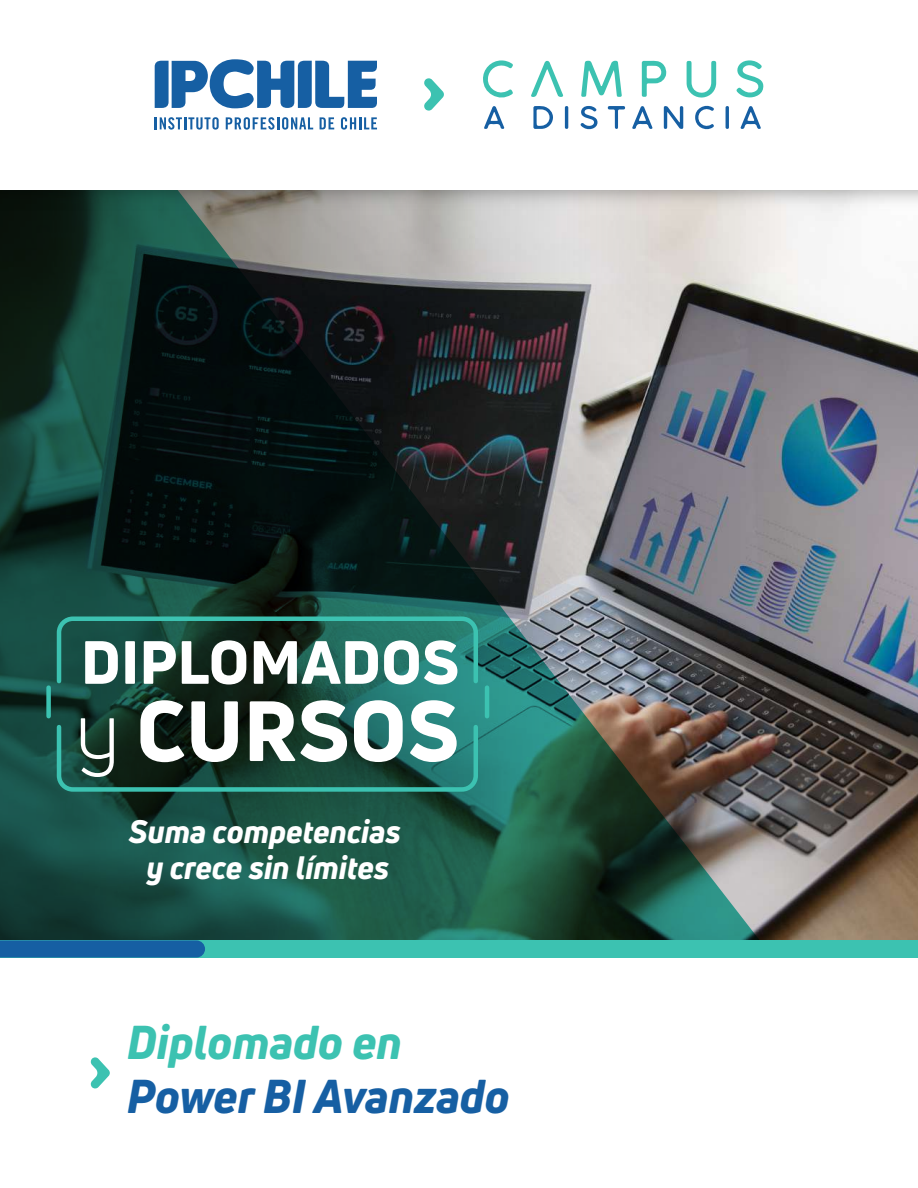
<style>
.page{position:relative;width:918px;height:1188px;background:#fff}
.page>*{position:absolute;margin:0;border:0;box-sizing:border-box;transform-origin:0 0}
.t1{font:800 83.55px "Uni Neue";color:#fff}
.t2{font:800 59.7px "Uni Neue";color:#fff}
.t3{font:italic 800 46.5px "Uni Neue";color:#165fa3}
.t4{font:italic 800 46.5px "Uni Neue";color:#3cc2b1}
.t5{font:italic 800 31.8px/36px "Uni Neue";color:#fff;text-align:center}
.s1{font-weight:400;font-size:82.2px}
</style>
<div class="page">
<img style="left:690px;top:216px;width:228px;height:724px">
<img style="left:0;top:216px;width:690px;height:724px">
<svg style="left:55px;top:614px;width:425px;height:72px;background:#1d594d"></svg>
<svg style="left:55px;top:723px;width:425px;height:71px;background:#184a3e"></svg>
<div style="left:46px;top:688px;width:5px;height:28px;background:#3cc2b1"></div>
<hr style="left:485px;top:688px;width:4px;height:28px;background:#3cc2b1">
<img style="left:0;top:190px;width:918px;height:26px">
<svg style="left:581px;top:60px;width:41px;height:37px"></svg>
<svg style="left:736px;top:60px;width:28px;height:38px"></svg>
<svg style="left:687px;top:61px;width:29px;height:37px"></svg>
<svg style="left:642px;top:61px;width:25px;height:36px"></svg>
<svg style="left:483px;top:60px;width:30px;height:38px"></svg>
<svg style="left:531px;top:61px;width:33px;height:36px"></svg>
<svg style="left:663px;top:106px;width:20px;height:23px"></svg>
<svg style="left:533px;top:106px;width:20px;height:23px"></svg>
<svg style="left:632px;top:106px;width:21px;height:23px"></svg>
<svg style="left:484px;top:106px;width:21px;height:23px"></svg>
<svg style="left:580px;top:106px;width:18px;height:24px"></svg>
<svg style="left:740px;top:106px;width:21px;height:23px"></svg>
<svg style="left:695px;top:105px;width:19px;height:25px"></svg>
<svg style="left:608px;top:106px;width:17px;height:23px"></svg>
<svg style="left:565px;top:106px;width:3px;height:23px"></svg>
<svg style="left:726px;top:106px;width:3px;height:23px"></svg>
<svg style="left:155px;top:59px;width:222px;height:49px"></svg>
<svg style="left:155px;top:117px;width:64px;height:13px"></svg>
<svg style="left:226px;top:117px;width:87px;height:13px"></svg>
<svg style="left:320px;top:117px;width:14px;height:12px"></svg>
<svg style="left:341px;top:117px;width:36px;height:13px"></svg>
<svg style="left:424px;top:78px;width:20px;height:33px"></svg>
<div style="left:0;top:940px;width:918px;height:18px;background:#3cc2b1"></div>
<svg style="left:0;top:940px;width:205px;height:18px;background:#1864a3"></svg>
<svg style="left:90px;top:1057px;width:20px;height:32px"></svg>
<h2 class="t2" style="left:81px;top:622px;width:380px">DIPLOMADOS</h2>
<h1 class="t1" style="left:75px;top:675px;width:386px"><span class="s1">y</span> CURSOS</h1>
<p class="t5" style="left:129px;top:813px;width:274px">Suma competencias y crece sin límites</p>
<h3 class="t4" style="left:127px;top:1011px;width:277px">Diplomado en</h3>
<h3 class="t3" style="left:127px;top:1065px;width:385px">Power BI Avanzado</h3>
</div>
